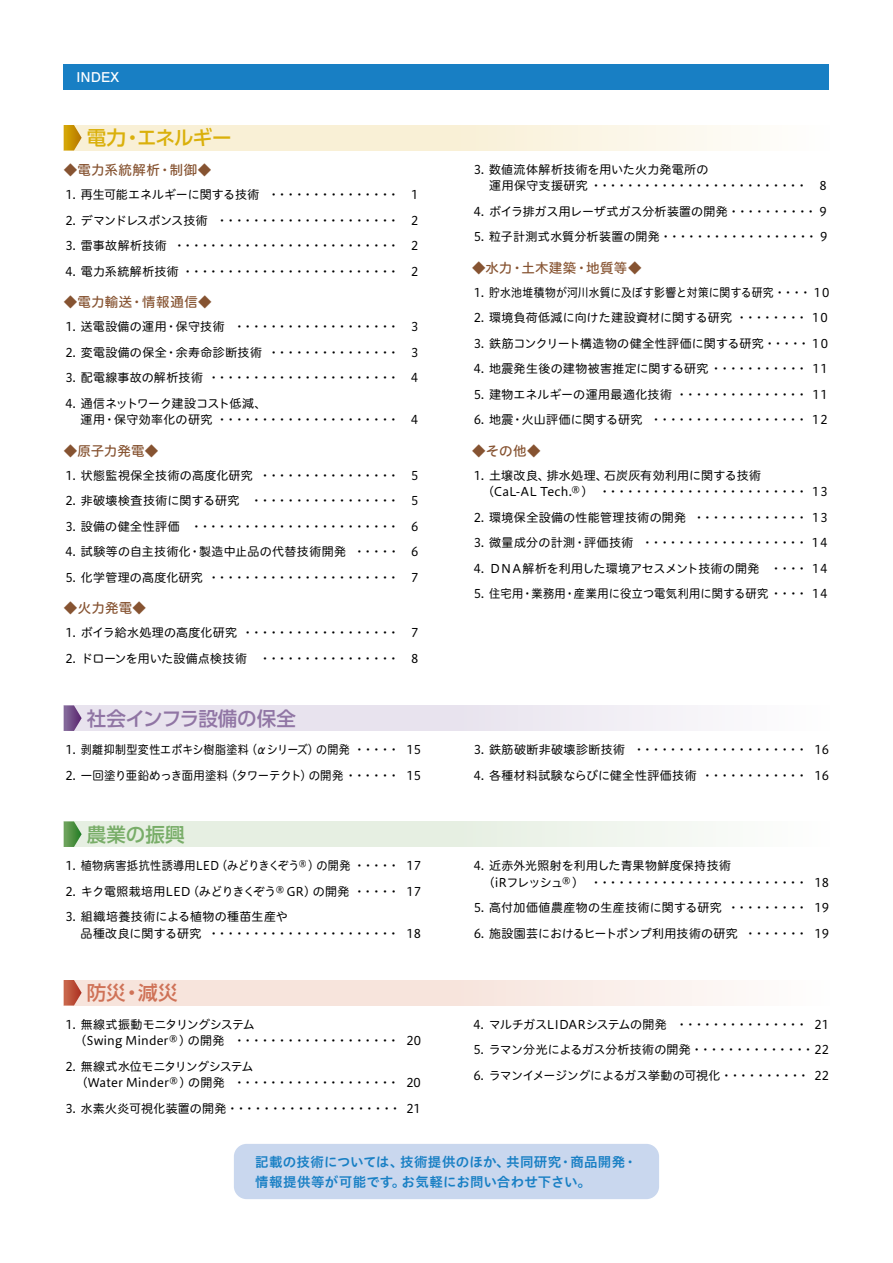
<style>
.page{position:relative;width:893px;height:1263px;background:#fff}
.page>*{position:absolute;margin:0;border:0;box-sizing:border-box;transform-origin:0 0}
.t1{font:500 19.5px "UD Shin Go Pr 6";letter-spacing:-.015em;color:#9075a4}
.t2{font:500 19.5px "UD Shin Go Pr 6";letter-spacing:-.03em;color:#dab00b}
.t3{font:500 19.5px "UD Shin Go Pr 6";letter-spacing:.005em;color:#78ad68}
.t4{font:500 19.5px "UD Shin Go Pr 6";color:#cf7257}
.t5{font:13.5px/19.5px "Hiragino UD Sans Std N W6";letter-spacing:.02em;color:#187fc4}
.t6{font:13.5px "Hiragino UD Sans R Std W5";letter-spacing:.02em;color:#865331}
.t7{font:700 13.5px "Futo Go B101 Pr 6";color:#fff}
.t8{font:12px/25.5px "Hiragino UD Sans R Std W4";letter-spacing:.015em;color:#000}
</style>
<div class="page">
<div style="left:64px;top:705px;width:765px;height:26px;background:linear-gradient(to right,#e2dcea,#f8f7fa)"></div>
<div style="left:64px;top:821px;width:765px;height:26px;background:linear-gradient(to right,#dfebda,#f8faf7)"></div>
<div style="left:64px;top:980px;width:765px;height:25px;background:linear-gradient(to right,#f5ddd3,#fcf7f5)"></div>
<svg style="left:64px;top:705px;width:18px;height:26px"></svg>
<svg style="left:64px;top:821px;width:18px;height:26px"></svg>
<div style="left:64px;top:125px;width:765px;height:26px;background:linear-gradient(to right,#f8eccb,#fdfbf4)"></div>
<svg style="left:64px;top:125px;width:18px;height:26px"></svg>
<div style="left:64px;top:64px;width:765px;height:25px;background:#187fc4"></div>
<div style="left:234px;top:1144px;width:425px;height:55px;background:#c9d7ee;border-radius:13px"></div>
<svg style="left:64px;top:980px;width:18px;height:25px"></svg>
<p class="t7" style="left:77px;top:66px;width:44px">INDEX</p>
<h1 class="t2" style="left:87px;top:122px;width:146px">電力・エネルギー</h1>
<p class="t6" style="left:64px;top:160px;width:149px">◆電力系統解析・制御◆</p>
<p class="t8" style="left:64px;top:181px;width:359px;text-align:justify">⒈ 再生可能エネルギーに関する技術 ・・・・・・・・・・・・・・・ １<br>⒉ デマンドレスポンス技術 ・・・・・・・・・・・・・・・・・・・・・ ２<br>⒊ 雷事故解析技術 ・・・・・・・・・・・・・・・・・・・・・・・・・・ ２<br>⒋ 電力系統解析技術 ・・・・・・・・・・・・・・・・・・・・・・・・・ ２</p>
<p class="t6" style="left:64px;top:292px;width:149px">◆電力輸送・情報通信◆</p>
<p class="t8" style="left:64px;top:313px;width:359px;text-align:justify">⒈ 送電設備の運用・保守技術 ・・・・・・・・・・・・・・・・・・・ ３<br>⒉ 変電設備の保全・余寿命診断技術 ・・・・・・・・・・・・・・・ ３<br>⒊ 配電線事故の解析技術 ・・・・・・・・・・・・・・・・・・・・・・ ４<br>⒋ 通信ネットワーク建設コスト低減、</p>
<p class="t8" style="left:81px;top:406px;width:342px">運用・保守効率化の研究 ・・・・・・・・・・・・・・・・・・・・・ ４</p>
<p class="t6" style="left:64px;top:440px;width:96px">◆原子力発電◆</p>
<p class="t8" style="left:64px;top:462px;width:359px;text-align:justify">⒈ 状態監視保全技術の高度化研究 ・・・・・・・・・・・・・・・・ ５<br>⒉ 非破壊検査技術に関する研究 ・・・・・・・・・・・・・・・・・ ５<br>⒊ 設備の健全性評価 ・・・・・・・・・・・・・・・・・・・・・・・・ ６<br>⒋ 試験等の自主技術化・製造中止品の代替技術開発 ・・・・・ ６<br>⒌ 化学管理の高度化研究 ・・・・・・・・・・・・・・・・・・・・・・ ７</p>
<p class="t6" style="left:64px;top:598px;width:84px">◆火力発電◆</p>
<p class="t8" style="left:64px;top:619px;width:359px">⒈ ボイラ給水処理の高度化研究 ・・・・・・・・・・・・・・・・・・ ７<br>⒉ ドローンを用いた設備点検技術 ・・・・・・・・・・・・・・・・ ８</p>
<h1 class="t1" style="left:87px;top:702px;width:211px">社会インフラ設備の保全</h1>
<p class="t8" style="left:472px;top:160px;width:359px;line-height:16.5px">⒊ 数値流体解析技術を用いた火力発電所の<br>　 運用保守支援研究 ・・・・・・・・・・・・・・・・・・・・・・・・・ ８</p>
<p class="t8" style="left:472px;top:198px;width:359px">⒋ ボイラ排ガス用レーザ式ガス分析装置の開発 ・・・・・・・・・・ ９<br>⒌ 粒子計測式水質分析装置の開発 ・・・・・・・・・・・・・・・・・・ ９</p>
<p class="t6" style="left:472px;top:257px;width:171px">◆水力・土木建築・地質等◆</p>
<p class="t8" style="left:472px;top:279px;width:361px">⒈ 貯水池堆積物が河川水質に及ぼす影響と対策に関する研究 ・・・・ １０<br>⒉ 環境負荷低減に向けた建設資材に関する研究 ・・・・・・・・ １０<br>⒊ 鉄筋コンクリート構造物の健全性評価に関する研究 ・・・・・ １０<br>⒋ 地震発生後の建物被害推定に関する研究 ・・・・・・・・・・・ １１<br>⒌ 建物エネルギーの運用最適化技術 ・・・・・・・・・・・・・・・ １１<br>⒍ 地震・火山評価に関する研究 ・・・・・・・・・・・・・・・・・・ １２</p>
<p class="t6" style="left:472px;top:440px;width:70px">◆その他◆</p>
<p class="t8" style="left:482px;top:466px;width:349px;line-height:16.5px;text-indent:-10px">⒈ 土壌改良、排水処理、石炭灰有効利用に関する技術<br>（CaL-AL Tech.®） ・・・・・・・・・・・・・・・・・・・・・・・・ １３</p>
<p class="t8" style="left:472px;top:504px;width:360px;text-align:justify">⒉ 環境保全設備の性能管理技術の開発 ・・・・・・・・・・・・・ １３<br>⒊ 微量成分の計測・評価技術 ・・・・・・・・・・・・・・・・・・・ １４<br>⒋ ＤＮＡ解析を利用した環境アセスメント技術の開発 ・・・・ １４<br>⒌ 住宅用・業務用・産業用に役立つ電気利用に関する研究 ・・・・ １４</p>
<p class="t8" style="left:64px;top:736px;width:359px">⒈ 剥離抑制型変性エポキシ樹脂塗料（αシリーズ）の開発 ・・・・・ 15<br>⒉ 一回塗り亜鉛めっき面用塗料（タワーテクト）の開発 ・・・・・・ 15</p>
<p class="t8" style="left:472px;top:736px;width:359px">⒊ 鉄筋破断非破壊診断技術 ・・・・・・・・・・・・・・・・・・・・ 16<br>⒋ 各種材料試験ならびに健全性評価技術 ・・・・・・・・・・・・ 16</p>
<h1 class="t3" style="left:87px;top:818px;width:100px">農業の振興</h1>
<p class="t8" style="left:64px;top:852px;width:359px;text-align:justify">⒈ 植物病害抵抗性誘導用LED（みどりきくぞう®）の開発 ・・・・・ 17<br>⒉ キク電照栽培用LED（みどりきくぞう®GR）の開発 ・・・・・ 17<br>⒊ 組織培養技術による植物の種苗生産や</p>
<p class="t8" style="left:81px;top:920px;width:342px">品種改良に関する研究 ・・・・・・・・・・・・・・・・・・・・・・ 18</p>
<h1 class="t4" style="left:87px;top:977px;width:92px">防災・減災</h1>
<p class="t8" style="left:75px;top:1015px;width:348px;line-height:16.5px;text-indent:-11px">⒈ 無線式振動モニタリングシステム<br>（Swing Minder®）の開発 ・・・・・・・・・・・・・・・・・・・ 20</p>
<p class="t8" style="left:64px;top:1057px;width:359px;line-height:16.5px">⒉ 無線式水位モニタリングシステム<br>　（Water Minder®）の開発 ・・・・・・・・・・・・・・・・・・・ 20</p>
<p class="t8" style="left:64px;top:1095px;width:359px">⒊ 水素火炎可視化装置の開発 ・・・・・・・・・・・・・・・・・・・・ 21</p>
<p class="t8" style="left:483px;top:857px;width:348px;line-height:16.5px;text-indent:-11px">⒋ 近赤外光照射を利用した青果物鮮度保持技術<br>（iRフレッシュ®） ・・・・・・・・・・・・・・・・・・・・・・・・・ 18</p>
<p class="t8" style="left:472px;top:894px;width:359px">⒌ 高付加価値農産物の生産技術に関する研究 ・・・・・・・・・ 19<br>⒍ 施設園芸におけるヒートポンプ利用技術の研究 ・・・・・・・ 19</p>
<p class="t8" style="left:472px;top:1011px;width:359px;text-align:justify">⒋ マルチガスLIDARシステムの開発 ・・・・・・・・・・・・・・・ 21<br>⒌ ラマン分光によるガス分析技術の開発 ・・・・・・・・・・・・・・ 22<br>⒍ ラマンイメージングによるガス挙動の可視化 ・・・・・・・・・・ 22</p>
<p class="t5" style="left:255px;top:1152px;width:383px">記載の技術については、技術提供のほか、共同研究・商品開発・情報提供等が可能です。お気軽にお問い合わせ下さい。</p>
</div>
